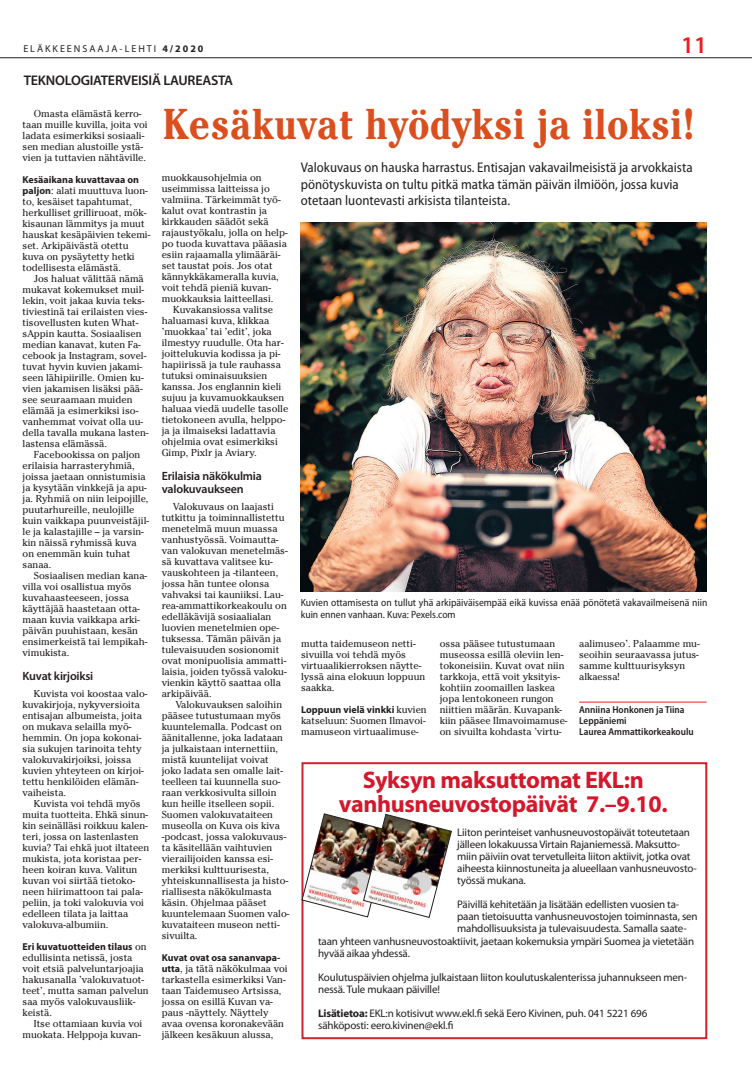
<style>
.page{position:relative;width:752px;height:1078px;background:#fff}
.page>*{position:absolute;margin:0;border:0;box-sizing:border-box;transform-origin:0 0}
.t1{font:700 condensed 43px "Cheltenham Std";letter-spacing:.01em;color:#da4f1d}
.t2{font:700 24px/24px "Myriad Pro";letter-spacing:-.015em;color:#d5172b;text-align:center}
.t3{font:600 24px "Myriad Pro";color:#ee1d23}
.t4{font:semi-condensed 14px/16px "Myriad Pro";color:#231f20}
.t5{font:600 14px "Myriad Pro";letter-spacing:-.015em;color:#231f20}
.t6{font:600 12px/13px "Myriad Pro";letter-spacing:-.015em;color:#231f20}
.t7{font:11px/12px "Myriad Pro";letter-spacing:-.015em;color:#231f20}
.t8{font:semi-condensed 10.5px/12px "Myriad Pro";color:#231f20}
.t9{font:10px/11px "Cheltenham Std";color:#231f20}
.t10{font:700 10px "Myriad Pro";color:#231f20}
.t11{font:600 semi-condensed 10px/11px "Myriad Pro";color:#231f20}
.t12{font:10px "Myriad Pro";letter-spacing:.2em;color:#231f20}
.s1{font-weight:700}
.s2{font-family:"Myriad Pro";font-weight:700}
.s3{font-family:"Cheltenham Std";font-weight:400}
</style>
<div class="page">
<hr style="left:0;top:57px;width:751px;height:1px;background:#231f20">
<img style="left:300px;top:222px;width:406px;height:369px">
<hr style="left:579px;top:701px;width:127px;height:1px;background:#ee1d23">
<div style="left:301px;top:762px;width:406px;height:276px;border:2px solid #d1232a"></div>
<img style="left:301px;top:813px;width:150px;height:104px">
<p class="t12" style="left:23px;top:43px;width:181px">ELÄKKEENSAAJA-LEHTI <span class="s1">4/2020</span></p>
<h2 class="t3" style="left:680px;top:30px;width:27px">11</h2>
<h3 class="t5" style="left:24px;top:72px;width:211px">TEKNOLOGIATERVEISIÄ LAUREASTA</h3>
<p class="t9" style="left:23px;top:108px;width:127px;text-align:center">Omasta elämästä kerro&shy;taan muille kuvilla, joita voi ladata esimerkiksi sosiaali&shy;sen median alustoille ystä&shy;vien ja tuttavien nähtäville.</p>
<p class="t10" style="left:23px;top:173px;width:118px">Kesäaikana kuvattavaa on</p>
<p class="t9" style="left:23px;top:185px;width:129px"><span class="s2">paljon</span>: alati muuttuva luon&shy;to, kesäiset tapahtumat, herkulliset grilliruoat, mök&shy;kisaunan lämmitys ja muut hauskat kesäpäivien tekemi&shy;set. Arkipäivästä otettu kuva on pysäytetty hetki todellisesta elämästä.</p>
<p class="t9" style="left:23px;top:273px;width:127px;text-indent:11px">Jos haluat välittää nämä mukavat kokemukset muil&shy;lekin, voit jakaa kuvia teks&shy;tiviestinä tai erilaisten vies&shy;tisovellusten kuten What&shy;sAppin kautta. Sosiaalisen median kanavat, kuten Fa&shy;cebook ja Instagram, sovel&shy;tuvat hyvin kuvien jakami&shy;seen lähipiirille. Omien ku&shy;vien jakamisen lisäksi pää&shy;see seuraamaan muiden elämää ja esimerkiksi iso&shy;vanhemmat voivat olla uu&shy;della tavalla mukana lasten&shy;lastensa elämässä.</p>
<p class="t9" style="left:23px;top:449px;width:128px;text-indent:11px">Facebookissa on paljon erilaisia harrasteryhmiä, joissa jaetaan onnistumisia ja kysytään vinkkejä ja apu&shy;ja. Ryhmiä on niin leipojille, puutarhureille, neulojille kuin vaikkapa puunveistäjil&shy;le ja kalastajille – ja varsin&shy;kin näissä ryhmissä kuva on enemmän kuin tuhat sanaa.</p>
<p class="t9" style="left:23px;top:570px;width:126px;text-indent:11px">Sosiaalisen median kana&shy;villa voi osallistua myös kuvahaasteeseen, jossa käyttäjää haastetaan otta&shy;maan kuvia vaikkapa arki&shy;päivän puuhistaan, kesän ensimerkeistä tai lempikah&shy;vimukista.</p>
<p class="t6" style="left:23px;top:669px;width:72px">Kuvat kirjoiksi</p>
<p class="t9" style="left:23px;top:687px;width:126px;text-indent:11px">Kuvista voi koostaa valo&shy;kuvakirjoja, nykyversioita entisajan albumeista, joita on mukava selailla myö&shy;hemmin. On jopa kokonai&shy;sia sukujen tarinoita tehty valokuvakirjoiksi, joissa kuvien yhteyteen on kirjoi&shy;tettu henkilöiden elämän&shy;vaiheista.</p>
<p class="t9" style="left:23px;top:797px;width:128px;text-indent:11px">Kuvista voi tehdä myös muita tuotteita. Ehkä sinun&shy;kin seinälläsi roikkuu kalen&shy;teri, jossa on lastenlasten kuvia? Tai ehkä juot iltateen mukista, jota koristaa per&shy;heen koiran kuva. Valitun kuvan voi siirtää tietoko&shy;neen hiirimattoon tai pala&shy;peliin, ja toki valokuvia voi edelleen tilata ja laittaa valokuva-albumiin.</p>
<p class="t10" style="left:23px;top:939px;width:126px">Eri kuvatuotteiden tilaus <span class="s3">on</span></p>
<p class="t9" style="left:23px;top:951px;width:127px">edullisinta netissä, josta voit etsiä palveluntarjoajia hakusanalla ’valokuvatuot&shy;teet’, mutta saman palvelun saa myös valokuvausliik&shy;keistä.</p>
<p class="t9" style="left:23px;top:1017px;width:121px;text-align:right">Itse ottamiaan kuvia voi muokata. Helppoja kuvan-</p>
<h1 class="t1" style="left:162px;top:98px;width:534px">Kesäkuvat hyödyksi ja iloksi!</h1>
<h3 class="t4" style="left:300px;top:160px;width:393px">Valokuvaus on hauska harrastus. Entisajan vakavailmeisistä ja arvokkaista pönötyskuvista on tultu pitkä matka tämän päivän ilmiöön, jossa kuvia otetaan luontevasti arkisista tilanteista.</h3>
<p class="t9" style="left:162px;top:172px;width:127px">muokkausohjelmia on useimmissa laitteissa jo valmiina. Tärkeimmät työ&shy;kalut ovat kontrastin ja kirkkauden säädöt sekä rajaustyökalu, jolla on help&shy;po tuoda kuvattava pääasia esiin rajaamalla ylimääräi&shy;set taustat pois. Jos otat kännykkäkameralla kuvia, voit tehdä pieniä kuvan&shy;muokkauksia laitteellasi.</p>
<p class="t9" style="left:162px;top:304px;width:128px;text-indent:11px">Kuvakansiossa valitse haluamasi kuva, klikkaa ’muokkaa’ tai ’edit’, joka ilmestyy ruudulle. Ota har&shy;joittelukuvia kodissa ja pi&shy;hapiirissä ja tule rauhassa tutuksi ominaisuuksien kanssa. Jos englannin kieli sujuu ja kuvamuokkauksen haluaa viedä uudelle tasolle tietokoneen avulla, helppo&shy;ja ja ilmaiseksi ladattavia ohjelmia ovat esimerkiksi<br>Gimp, Pixlr ja Aviary.</p>
<p class="t6" style="left:162px;top:469px;width:102px">Erilaisia näkökulmia valokuvaukseen</p>
<p class="t9" style="left:162px;top:500px;width:127px;text-indent:11px">Valokuvaus on laajasti tutkittu ja toiminnallistettu menetelmä muun muassa vanhustyössä. Voimautta&shy;van valokuvan menetelmäs&shy;sä kuvattava valitsee ku&shy;vauskohteen ja -tilanteen, jossa hän tuntee olonsa vahvaksi tai kauniiksi. Lau&shy;rea-ammattikorkeakoulu on edelläkävijä sosiaalialan luovien menetelmien ope&shy;tuksessa. Tämän päivän ja tulevaisuuden sosionomit ovat monipuolisia ammatti&shy;laisia, joiden työssä valoku&shy;vienkin käyttö saattaa olla arkipäivää.</p>
<p class="t9" style="left:162px;top:698px;width:129px;text-indent:14px">Valokuvauksen saloihin pääsee tutustumaan myös kuuntelemalla. Podcast on äänitallenne, joka ladataan ja julkaistaan internettiin, mistä kuuntelijat voivat joko ladata sen omalle lait&shy;teelleen tai kuunnella suo&shy;raan verkkosivulta silloin kun heille itselleen sopii.<br>Suomen valokuvataiteen museolla on Kuva ois kiva -podcast, jossa valokuvaus&shy;ta käsitellään vaihtuvien vierailijoiden kanssa esi&shy;merkiksi kulttuurisesta, yhteiskunnallisesta ja histo&shy;riallisesta näkökulmasta käsin. Ohjelmaa pääset kuuntelemaan Suomen valo&shy;kuvataiteen museon netti&shy;sivuilta.</p>
<p class="t10" style="left:162px;top:950px;width:120px">Kuvat ovat osa sananvapa-</p>
<p class="t9" style="left:162px;top:962px;width:127px"><span class="s2">utta</span>, ja tätä näkökulmaa voi tarkastella esimerkiksi Van&shy;taan Taidemuseo Artsissa, jossa on esillä Kuvan va&shy;paus -näyttely. Näyttely avaa ovensa koronakevään jälkeen kesäkuun alussa,</p>
<p class="t8" style="left:300px;top:597px;width:408px">Kuvien ottamisesta on tullut yhä arkipäiväisempää eikä kuvissa enää pönötetä vakavailmeisenä niin kuin ennen vanhaan. Kuva: Pexels.com</p>
<p class="t9" style="left:439px;top:637px;width:129px">ossa pääsee tutustumaan museossa esillä oleviin len&shy;tokoneisiin. Kuvat ovat niin tarkkoja, että voit yksityis&shy;kohtiin zoomaillen laskea jopa lentokoneen rungon niittien määrän. Kuvapank&shy;kiin pääsee Ilmavoimamuse&shy;on sivuilta kohdasta ’virtu-</p>
<p class="t9" style="left:579px;top:637px;width:122px">aalimuseo’. Palaamme mu&shy;seoihin seuraavassa jutus&shy;samme kulttuurisyksyn alkaessa!</p>
<p class="t9" style="left:301px;top:637px;width:126px">mutta taidemuseon netti&shy;sivuilla voi tehdä myös virtuaalikierroksen näytte&shy;lyssä aina elokuun loppuun saakka.</p>
<p class="t10" style="left:301px;top:702px;width:127px">Loppuun vielä vinkki <span class="s3">kuvien</span></p>
<p class="t9" style="left:301px;top:714px;width:126px">katseluun: Suomen Ilmavoi&shy;mamuseon virtuaalimuse-</p>
<p class="t11" style="left:579px;top:703px;width:116px">Anniina Honkonen ja Tiina<br>Leppäniemi<br>Laurea Ammattikorkeakoulu</p>
<h2 class="t2" style="left:339px;top:766px;width:330px">Syksyn maksuttomat EKL:n vanhusneuvostopäivät 7.–9.10.</h2>
<p class="t7" style="left:457px;top:826px;width:241px">Liiton perinteiset vanhusneuvostopäivät toteutetaan jälleen lokakuussa Virtain Rajaniemessä. Maksutto&shy;miin päiviin ovat tervetulleita liiton aktiivit, jotka ovat aiheesta kiinnostuneita ja alueellaan vanhusneuvosto&shy;työssä mukana.</p>
<p class="t7" style="left:457px;top:898px;width:223px">Päivillä kehitetään ja lisätään edellisten vuosien ta-</p>
<p class="t7" style="left:457px;top:910px;width:242px">paan tietoisuutta vanhusneuvostojen toiminnasta, sen</p>
<p class="t7" style="left:457px;top:922px;width:231px">mahdollisuuksista ja tulevaisuudesta. Samalla saate-</p>
<p class="t7" style="left:318px;top:934px;width:377px">taan yhteen vanhusneuvostoaktiivit, jaetaan kokemuksia ympäri Suomea ja vietetään</p>
<p class="t7" style="left:318px;top:946px;width:93px">hyvää aikaa yhdessä.</p>
<p class="t7" style="left:318px;top:970px;width:370px">Koulutuspäivien ohjelma julkaistaan liiton koulutuskalenterissa juhannukseen men&shy;nessä. Tule mukaan päiville!</p>
<p class="t7" style="left:318px;top:1006px;width:330px"><span class="s1">Lisätietoa:</span> EKL:n kotisivut www.ekl.fi sekä Eero Kivinen, puh. 041 5221 696 sähköposti: eero.kivinen@ekl.fi</p>
</div>
